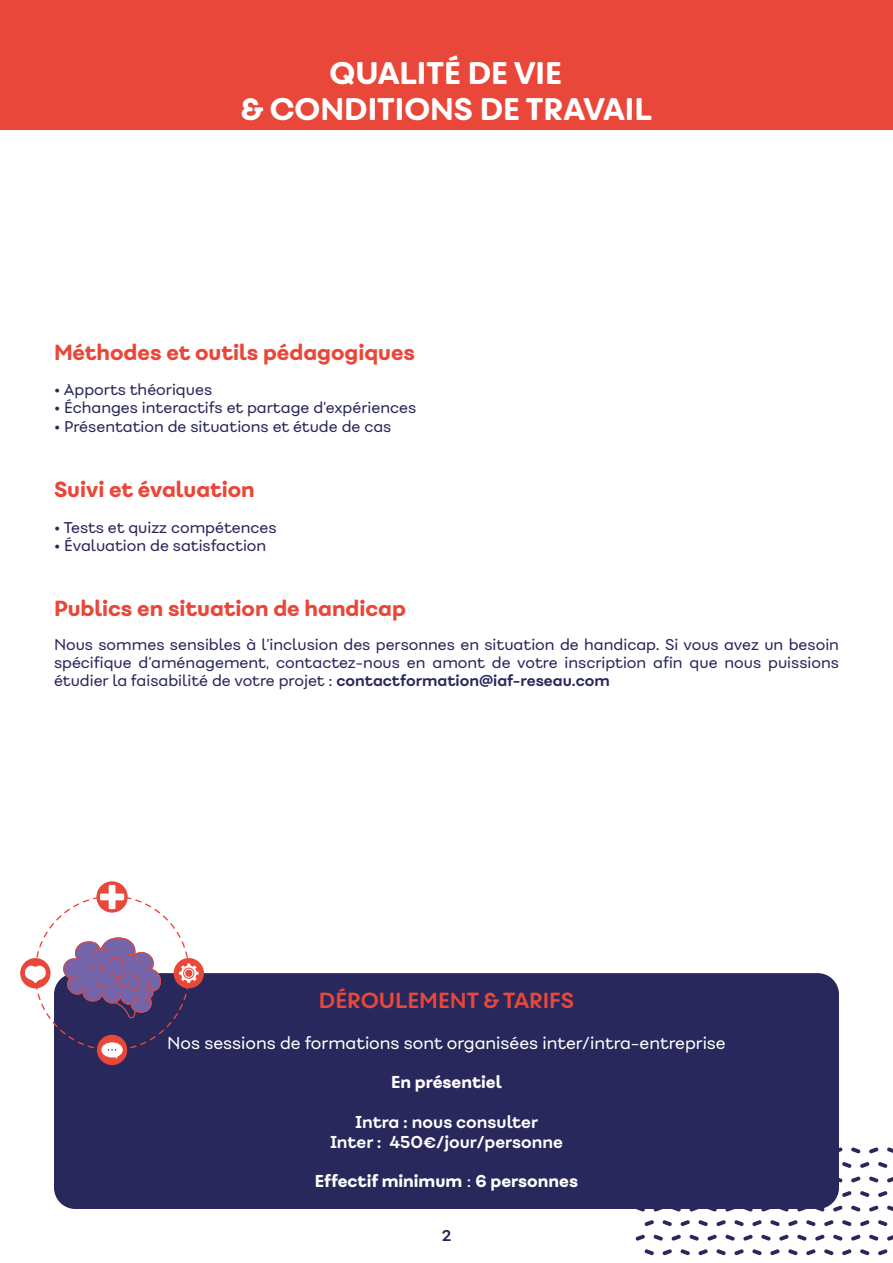
<style>
.page{position:relative;width:893px;height:1263px;background:#fff}
.page>*{position:absolute;margin:0;border:0;box-sizing:border-box;transform-origin:0 0}
.t1{font:800 30px/36px "Fibra One";color:#fff;text-align:center}
.t2{font:800 21px "Fibra One Alt";color:#e94739}
.t3{font:700 21px "Fibra One";color:#e94739}
.t4{font:16.5px "Fibra One Alt";color:#fff}
.t5{font:700 16.5px/19.8px "Fibra One Alt";color:#fff;text-align:center}
.t6{font:800 16.5px "Fibra One Alt";color:#fff}
.t7{font:15px/18px "Fibra One Alt";color:#28285c;text-align:justify}
.t8{font:700 15px "Fibra One";color:#28285c}
.s1{font-weight:700}
.s2{font-weight:400}
</style>
<div class="page">
<svg style="left:716px;top:1249px;width:10px;height:6px"></svg>
<svg style="left:698px;top:1249px;width:10px;height:6px"></svg>
<svg style="left:680px;top:1249px;width:10px;height:6px"></svg>
<svg style="left:662px;top:1249px;width:10px;height:6px"></svg>
<svg style="left:644px;top:1249px;width:10px;height:6px"></svg>
<svg style="left:725px;top:1234px;width:10px;height:7px"></svg>
<svg style="left:707px;top:1234px;width:10px;height:7px"></svg>
<svg style="left:689px;top:1234px;width:10px;height:7px"></svg>
<svg style="left:671px;top:1234px;width:10px;height:7px"></svg>
<svg style="left:653px;top:1234px;width:10px;height:7px"></svg>
<svg style="left:635px;top:1234px;width:10px;height:7px"></svg>
<svg style="left:734px;top:1220px;width:10px;height:6px"></svg>
<svg style="left:716px;top:1220px;width:10px;height:6px"></svg>
<svg style="left:698px;top:1220px;width:10px;height:6px"></svg>
<svg style="left:680px;top:1220px;width:10px;height:6px"></svg>
<svg style="left:662px;top:1220px;width:10px;height:6px"></svg>
<svg style="left:644px;top:1220px;width:10px;height:6px"></svg>
<svg style="left:744px;top:1209px;width:9px;height:3px"></svg>
<svg style="left:725px;top:1209px;width:9px;height:3px"></svg>
<svg style="left:708px;top:1209px;width:9px;height:3px"></svg>
<svg style="left:689px;top:1209px;width:9px;height:3px"></svg>
<svg style="left:672px;top:1209px;width:9px;height:3px"></svg>
<svg style="left:653px;top:1209px;width:10px;height:3px"></svg>
<svg style="left:636px;top:1209px;width:9px;height:3px"></svg>
<svg style="left:878px;top:1249px;width:9px;height:6px"></svg>
<svg style="left:860px;top:1249px;width:9px;height:6px"></svg>
<svg style="left:842px;top:1249px;width:10px;height:6px"></svg>
<svg style="left:824px;top:1249px;width:10px;height:6px"></svg>
<svg style="left:806px;top:1249px;width:10px;height:6px"></svg>
<svg style="left:788px;top:1249px;width:10px;height:6px"></svg>
<svg style="left:770px;top:1249px;width:10px;height:6px"></svg>
<svg style="left:752px;top:1249px;width:10px;height:6px"></svg>
<svg style="left:734px;top:1249px;width:10px;height:6px"></svg>
<svg style="left:887px;top:1235px;width:6px;height:6px"></svg>
<svg style="left:869px;top:1234px;width:9px;height:7px"></svg>
<svg style="left:851px;top:1234px;width:10px;height:7px"></svg>
<svg style="left:833px;top:1234px;width:10px;height:7px"></svg>
<svg style="left:815px;top:1234px;width:10px;height:7px"></svg>
<svg style="left:797px;top:1234px;width:10px;height:7px"></svg>
<svg style="left:779px;top:1234px;width:10px;height:7px"></svg>
<svg style="left:761px;top:1234px;width:10px;height:7px"></svg>
<svg style="left:743px;top:1234px;width:10px;height:7px"></svg>
<svg style="left:878px;top:1220px;width:9px;height:6px"></svg>
<svg style="left:860px;top:1220px;width:9px;height:6px"></svg>
<svg style="left:842px;top:1220px;width:10px;height:6px"></svg>
<svg style="left:824px;top:1220px;width:10px;height:6px"></svg>
<svg style="left:806px;top:1220px;width:10px;height:6px"></svg>
<svg style="left:788px;top:1220px;width:10px;height:6px"></svg>
<svg style="left:770px;top:1220px;width:10px;height:6px"></svg>
<svg style="left:752px;top:1220px;width:10px;height:6px"></svg>
<svg style="left:887px;top:1205px;width:6px;height:6px"></svg>
<svg style="left:869px;top:1205px;width:9px;height:7px"></svg>
<svg style="left:851px;top:1205px;width:10px;height:7px"></svg>
<svg style="left:833px;top:1205px;width:10px;height:7px"></svg>
<svg style="left:816px;top:1208px;width:9px;height:4px"></svg>
<svg style="left:797px;top:1209px;width:9px;height:3px"></svg>
<svg style="left:780px;top:1209px;width:9px;height:3px"></svg>
<svg style="left:761px;top:1209px;width:9px;height:3px"></svg>
<svg style="left:878px;top:1191px;width:9px;height:6px"></svg>
<svg style="left:860px;top:1191px;width:9px;height:6px"></svg>
<svg style="left:842px;top:1191px;width:10px;height:6px"></svg>
<svg style="left:887px;top:1177px;width:6px;height:6px"></svg>
<svg style="left:869px;top:1176px;width:9px;height:7px"></svg>
<svg style="left:851px;top:1176px;width:10px;height:7px"></svg>
<svg style="left:839px;top:1178px;width:4px;height:5px"></svg>
<svg style="left:878px;top:1162px;width:9px;height:6px"></svg>
<svg style="left:860px;top:1162px;width:9px;height:6px"></svg>
<svg style="left:842px;top:1162px;width:10px;height:6px"></svg>
<svg style="left:887px;top:1147px;width:6px;height:6px"></svg>
<svg style="left:869px;top:1147px;width:9px;height:6px"></svg>
<svg style="left:851px;top:1147px;width:10px;height:6px"></svg>
<svg style="left:839px;top:1147px;width:4px;height:5px"></svg>
<div style="left:54px;top:973px;width:785px;height:236px;background:#28285c;border-radius:21px"></div>
<div style="left:0;top:0;width:893px;height:130px;background:#e94739"></div>
<div style="left:97px;top:1035px;width:30px;height:30px;background:#e94739;border-radius:50%"></div>
<svg style="left:174px;top:958px;width:30px;height:30px"></svg>
<div style="left:20px;top:958px;width:31px;height:30px;background:#e94739;border-radius:50%"></div>
<svg style="left:96px;top:881px;width:32px;height:31px"></svg>
<svg style="left:25px;top:885px;width:173px;height:174px"></svg>
<h1 class="t1" style="left:241px;top:54px;width:413px">QUALITÉ DE VIE<br>&amp; CONDITIONS DE TRAVAIL</h1>
<h2 class="t2" style="left:54px;top:339px;width:363px">Méthodes et outils pédagogiques</h2>
<p class="t7" style="left:54px;top:380px;width:160px">• Apports théoriques</p>
<p class="t7" style="left:54px;top:398px;width:364px">• Échanges interactifs et partage d’expériences</p>
<p class="t7" style="left:54px;top:418px;width:339px">• Présentation de situations et étude de cas</p>
<h2 class="t2" style="left:54px;top:476px;width:202px">Suivi et évaluation</h2>
<p class="t7" style="left:54px;top:519px;width:224px">• Tests et quizz compétences</p>
<p class="t7" style="left:54px;top:537px;width:214px">• Évaluation de satisfaction</p>
<h2 class="t2" style="left:54px;top:595px;width:353px">Publics en situation de handicap</h2>
<p class="t7" style="left:54px;top:636px;width:786px">Nous sommes sensibles à l’inclusion des personnes en situation de handicap. Si vous avez un besoin spécifique d’aménagement, contactez-nous en amont de votre inscription afin que nous puissions étudier la faisabilité de votre projet : <span class="s1">contactformation@iaf-reseau.com</span></p>
<h2 class="t3" style="left:319px;top:987px;width:257px">DÉROULEMENT &amp; TARIFS</h2>
<p class="t4" style="left:167px;top:1033px;width:560px">Nos sessions de formations sont organisées inter/intra-entreprise</p>
<p class="t6" style="left:391px;top:1072px;width:112px">En présentiel</p>
<p class="t5" style="left:330px;top:1112px;width:234px">Intra : nous consulter<br>Inter : 450€/jour/personne</p>
<p class="t6" style="left:315px;top:1171px;width:265px">Effectif minimum <span class="s2">:</span> 6 personnes</p>
<p class="t8" style="left:442px;top:1226px;width:11px">2</p>
</div>
